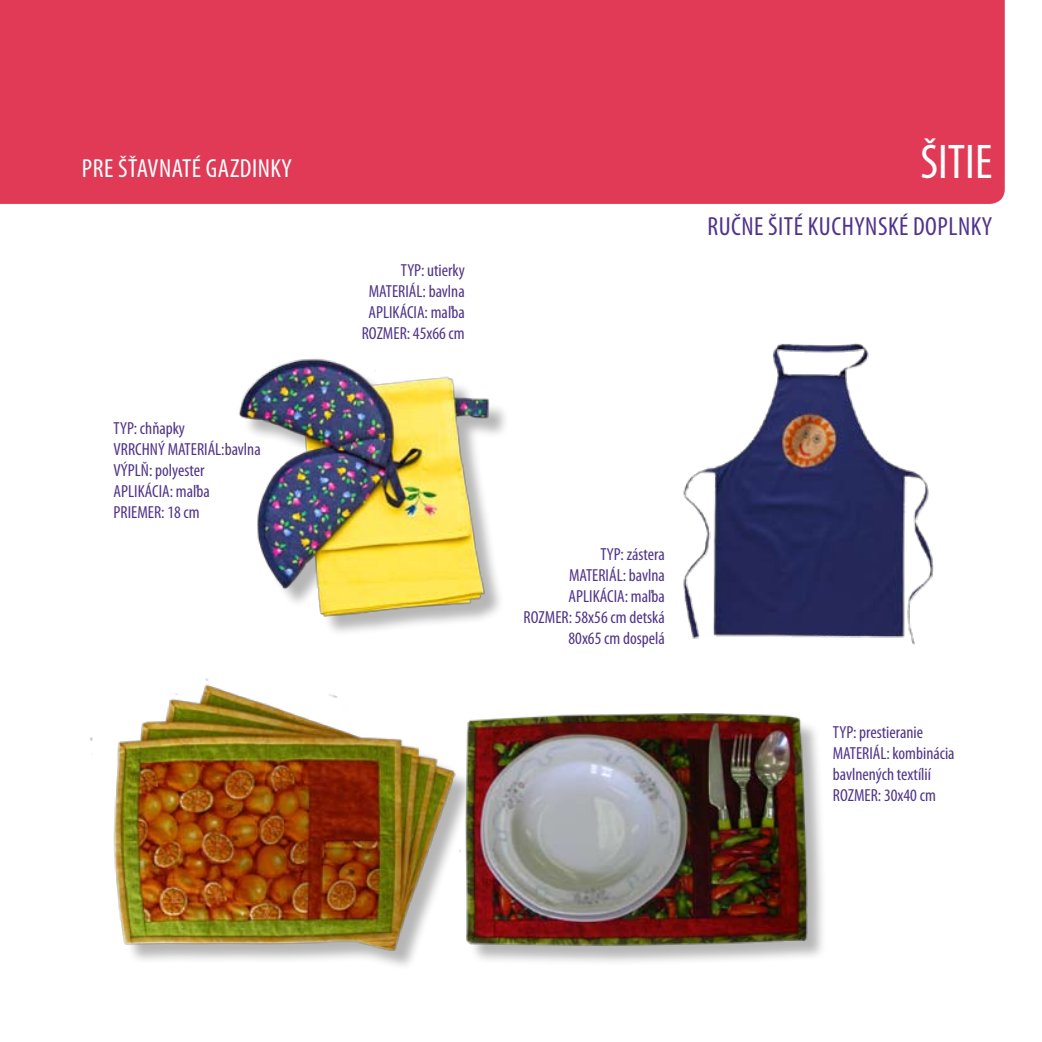
<style>
.page{position:relative;width:1042px;height:1042px;background:#fff}
.page>*{position:absolute;margin:0;border:0;box-sizing:border-box;transform-origin:0 0}
.t1{font:condensed 49px "Myriad Pro";color:#fff}
.t2{font:condensed 26.25px "Myriad Pro";color:#50348a}
.t3{font:condensed 26.25px "Myriad Pro";letter-spacing:.02em;color:#fff}
.t4{font:condensed 17.5px/21px "Myriad Pro";color:#50348a;text-align:right}
</style>
<div class="page">
<div style="left:0;top:0;width:1005px;height:204px;background:#e03a57"></div>
<img style="left:89px;top:678px;width:368px;height:288px">
<img style="left:457px;top:713px;width:362px;height:249px">
<img style="left:683px;top:343px;width:251px;height:302px">
<div style="left:242px;top:361px;width:330px;height:331px;background:#fff"></div>
<img style="left:238px;top:358px;width:267px;height:274px">
<h2 class="t3" style="left:82px;top:152px;width:67px">pre Šťavnaté</h2>
<h2 class="t3" style="left:206px;top:152px;width:46px">gazdinky</h2>
<p class="t4" style="left:114px;top:418px;width:149px;text-align:left">TYP: chňapky<br>VRRCHNÝ MATERIÁL:bavlna<br>VÝPLŇ: polyester<br>APLIKÁCIA: maľba<br>PRIEMER: 18 cm</p>
<p class="t4" style="left:362px;top:260px;width:104px">TYP: utierky<br>MATERIÁL: bavlna<br>APLIKÁCIA: maľba<br>ROZMER: 45x66 cm</p>
<h1 class="t1" style="left:920px;top:132px;width:73px">ŠITIE</h1>
<h2 class="t2" style="left:707px;top:210px;width:136px">ručne šité kuchynské</h2>
<h2 class="t2" style="left:913px;top:210px;width:13px">doplnky</h2>
<p class="t4" style="left:523px;top:543px;width:143px">TYP: zástera<br>MATERIÁL: bavlna<br>APLIKÁCIA: maľba<br>ROZMER: 58x56 cm detská<br>80x65 cm dospelá</p>
<p class="t4" style="left:833px;top:721px;width:123px;text-align:left">TYP: prestieranie<br>MATERIÁL: kombinácia bavlnených textílií<br>ROZMER: 30x40 cm</p>
</div>
